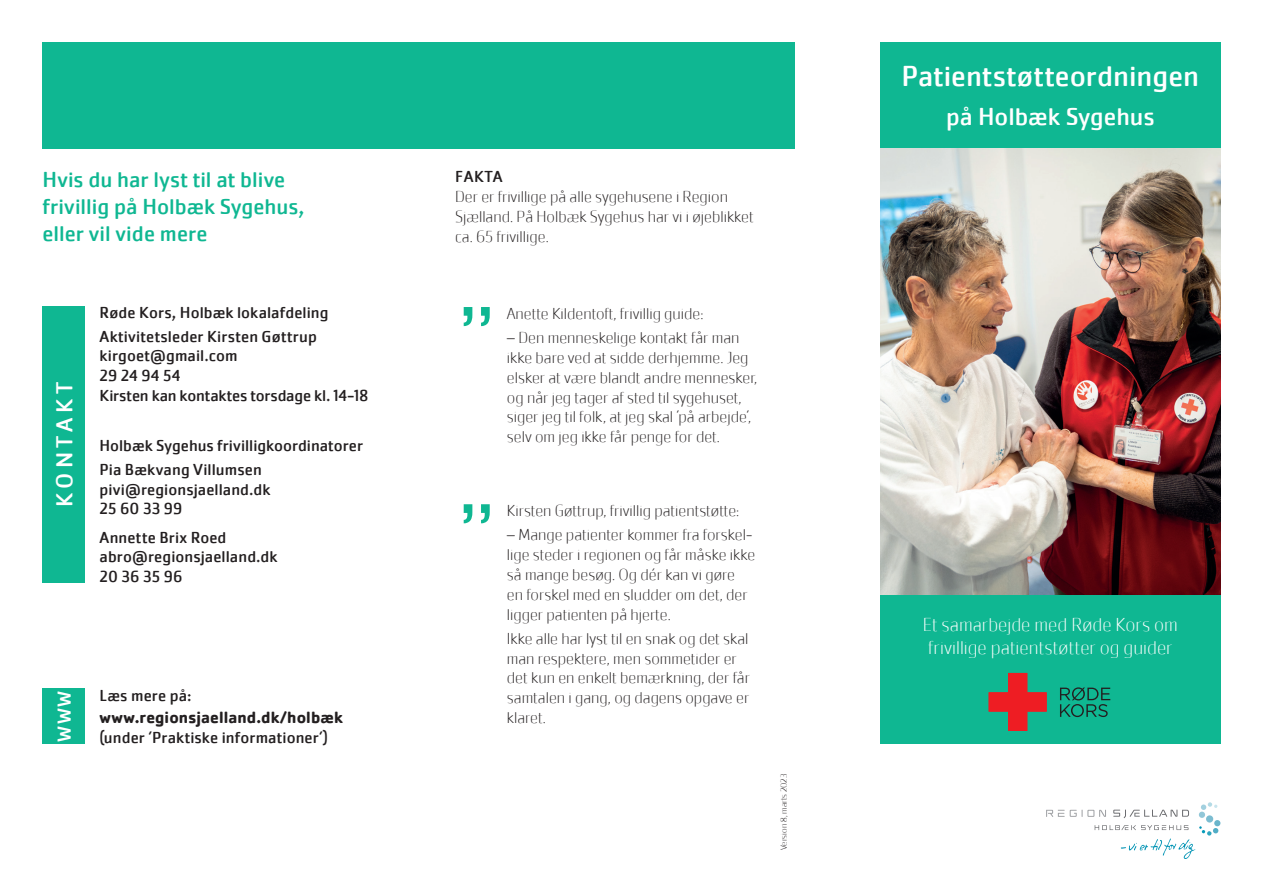
<style>
.page{position:relative;width:1263px;height:893px;background:#fff}
.page>*{position:absolute;margin:0;border:0;box-sizing:border-box;transform-origin:0 0}
.t1{font:72px "Lucida Sans Typewriter";color:#0fb792}
.t2{font:30px "Cachet Pro";color:#fff}
.t3{font:25.5px "Cachet Pro";color:#fff}
.t4{font:24px "Cachet Pro";letter-spacing:.185em;color:#fff}
.t5{font:22.5px/27px "Cachet Pro";color:#0fb792}
.t6{font:200 19.5px/23.4px "Cachet Pro";color:#fff}
.t7{font:19.5px "Cachet Pro";color:#fff}
.t8{font:200 16.5px/19.8px "Cachet Pro";color:#231f20}
.t9{font:16.5px/19.8px "Cachet Pro";letter-spacing:.005em;color:#231f20}
.t10{font:700 16.5px "Cachet Pro";letter-spacing:.005em;color:#231f20}
.t11{font:200 9px "Cachet Pro";color:#231f20}
</style>
<div class="page">
<div style="left:880px;top:43px;width:340px;height:106px;background:#0fb792"></div>
<img style="left:880px;top:149px;width:340px;height:446px">
<div style="left:880px;top:595px;width:340px;height:149px;background:#0fb792"></div>
<svg style="left:1046px;top:802px;width:174px;height:57px"></svg>
<svg style="left:989px;top:673px;width:58px;height:58px"></svg>
<svg style="left:1060px;top:687px;width:50px;height:30px"></svg>
<div style="left:43px;top:43px;width:752px;height:106px;background:#0fb792"></div>
<div style="left:43px;top:306px;width:42px;height:277px;background:#0fb792"></div>
<div style="left:43px;top:689px;width:42px;height:55px;background:#0fb792"></div>
<h3 class="t5" style="left:43px;top:166px;width:264px">Hvis du har lyst til at blive frivillig på Holbæk Sygehus, eller vil vide mere</h3>
<h3 class="t4" style="left:51px;top:507px;width:126px;rotate:-90deg">KONTAKT</h3>
<p class="t9" style="left:100px;top:300px;width:231px;line-height:24px">Røde Kors, Holbæk lokalafdeling<br>Aktivitetsleder Kirsten Gøttrup</p>
<p class="t9" style="left:100px;top:346px;width:270px">kirgoet@gmail.com<br>29 24 94 54<br>Kirsten kan kontaktes torsdage kl. 14-18</p>
<p class="t9" style="left:100px;top:433px;width:265px;line-height:24px">Holbæk Sygehus frivilligkoordinatorer<br>Pia Bækvang Villumsen</p>
<p class="t9" style="left:100px;top:479px;width:172px">pivi@regionsjaelland.dk<br>25 60 33 99</p>
<p class="t9" style="left:100px;top:527px;width:180px">Annette Brix Roed abro@regionsjaelland.dk<br>20 36 35 96</p>
<p class="t7" style="left:53px;top:742px;width:52px;rotate:-90deg">WWW</p>
<p class="t9" style="left:100px;top:686px;width:94px">Læs mere på:</p>
<p class="t10" style="left:100px;top:708px;width:245px">www.regionsjaelland.dk/holbæk</p>
<p class="t9" style="left:100px;top:728px;width:230px">(under ’Praktiske informationer’)</p>
<p class="t9" style="left:455px;top:167px;width:49px">FAKTA</p>
<p class="t8" style="left:455px;top:187px;width:300px">Der er frivillige på alle sygehusene i Region<br>Sjælland. På Holbæk Sygehus har vi i øjeblikket ca. 65 frivillige.</p>
<h1 class="t1" style="left:455px;top:296px;width:45px">”</h1>
<p class="t8" style="left:507px;top:304px;width:198px">Anette Kildentoft, frivillig guide:</p>
<p class="t8" style="left:507px;top:328px;width:252px">– Den menneskelige kontakt får man ikke bare ved at sidde derhjemme. Jeg elsker at være blandt andre mennesker, og når jeg tager af sted til sygehuset, siger jeg til folk, at jeg skal ’på arbejde’, selv om jeg ikke får penge for det.</p>
<h1 class="t1" style="left:455px;top:493px;width:45px">”</h1>
<p class="t8" style="left:507px;top:501px;width:234px">Kirsten Gøttrup, frivillig patientstøtte:</p>
<p class="t8" style="left:507px;top:525px;width:250px">– Mange patienter kommer fra forskel&shy;lige steder i regionen og får måske ikke så mange besøg. Og dér kan vi gøre en forskel med en sludder om det, der ligger patienten på hjerte.</p>
<p class="t8" style="left:507px;top:629px;width:245px">Ikke alle har lyst til en snak og det skal man respektere, men sommetider er det kun en enkelt bemærkning, der får samtalen i gang, og dagens opgave er klaret.</p>
<p class="t11" style="left:779px;top:850px;width:79px;rotate:-90deg">Version 8, marts 2023</p>
<h2 class="t2" style="left:901px;top:58px;width:299px">Patientstøtteordningen</h2>
<h3 class="t3" style="left:946px;top:102px;width:210px">på Holbæk Sygehus</h3>
<p class="t6" style="left:923px;top:613px;width:257px">Et samarbejde med Røde Kors om frivillige patientstøtter og guider</p>
</div>
